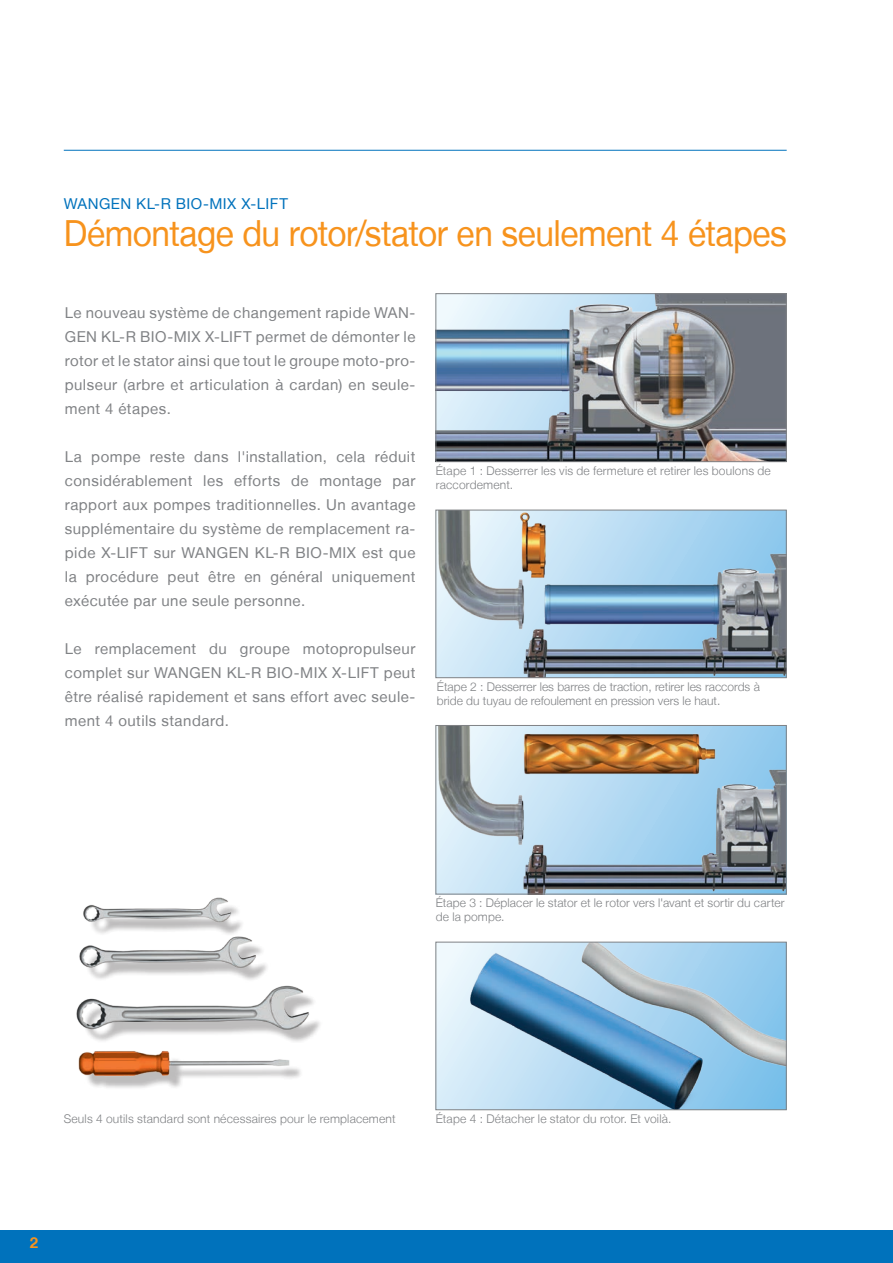
<style>
.page{position:relative;width:893px;height:1263px;background:#fff}
.page>*{position:absolute;margin:0;border:0;box-sizing:border-box;transform-origin:0 0}
.t1{font:36px "Helvetica Neue LT";letter-spacing:-.015em;color:#f7931d;scale:.93 1}
.t2{font:15px/24px "Helvetica Neue LT";letter-spacing:.03em;color:#808285;text-align:justify}
.t3{font:15px "Helvetica Neue LT";letter-spacing:.03em;color:#0072bc}
.t4{font:700 15px "Helvetica Neue LT";color:#f7931d}
.t5{font:300 12px/14.4px "Helvetica Neue LT";letter-spacing:.01em;color:#808285}
</style>
<div class="page">
<hr style="left:64px;top:150px;width:723px;height:1px;background:#0072bc">
<div style="left:0;top:1230px;width:893px;height:33px;background:#0072bc"></div>
<div style="left:83px;top:903px;width:240px;height:187px;background:#231f20;opacity:.3"></div>
<img style="left:76px;top:897px;width:242px;height:186px">
<img style="left:437px;top:512px;width:348px;height:164px">
<div style="left:435px;top:510px;width:352px;height:168px;border:1px solid #808285"></div>
<img style="left:437px;top:295px;width:348px;height:165px">
<div style="left:435px;top:293px;width:352px;height:169px;border:1px solid #808285"></div>
<img style="left:437px;top:727px;width:348px;height:165px">
<div style="left:435px;top:725px;width:352px;height:169px;border:1px solid #808285"></div>
<img style="left:437px;top:944px;width:348px;height:164px">
<div style="left:435px;top:942px;width:352px;height:168px;border:1px solid #808285"></div>
<p class="t3" style="left:64px;top:194px;width:226px">WANGEN KL-R BIO-MIX X-LIFT</p>
<h1 class="t1" style="left:64px;top:212px;width:779px">Démontage du rotor/stator en seulement 4 étapes</h1>
<p class="t2" style="left:65px;top:300px;width:352px">Le nouveau système de changement rapide WAN-GEN KL-R BIO-MIX X-LIFT permet de démonter le rotor et le stator ainsi que tout le groupe moto-pro&shy;pulseur (arbre et articulation à cardan) en seule&shy;ment 4 étapes.</p>
<p class="t2" style="left:65px;top:444px;width:352px">La pompe reste dans l'installation, cela réduit considérablement les efforts de montage par rapport aux pompes traditionnelles. Un avantage supplémentaire du système de remplacement ra&shy;pide X-LIFT sur WANGEN KL-R BIO-MIX est que la procédure peut être en général uniquement exécutée par une seule personne.</p>
<p class="t2" style="left:65px;top:636px;width:352px">Le remplacement du groupe motopropulseur complet sur WANGEN KL-R BIO-MIX X-LIFT peut être réalisé rapidement et sans effort avec seule&shy;ment 4 outils standard.</p>
<p class="t5" style="left:436px;top:463px;width:336px">Étape 1 : Desserrer les vis de fermeture et retirer les boulons de raccordement.</p>
<p class="t5" style="left:437px;top:679px;width:325px">Étape 2 : Desserrer les barres de traction, retirer les raccords à bride du tuyau de refoulement en pression vers le haut.</p>
<p class="t5" style="left:436px;top:895px;width:350px">Étape 3 : Déplacer le stator et le rotor vers l'avant et sortir du carter de la pompe.</p>
<p class="t5" style="left:64px;top:1111px;width:333px">Seuls 4 outils standard sont nécessaires pour le remplacement</p>
<p class="t5" style="left:436px;top:1111px;width:237px">Étape 4 : Détacher le stator du rotor. Et voilà.</p>
<p class="t4" style="left:30px;top:1233px;width:10px">2</p>
</div>
